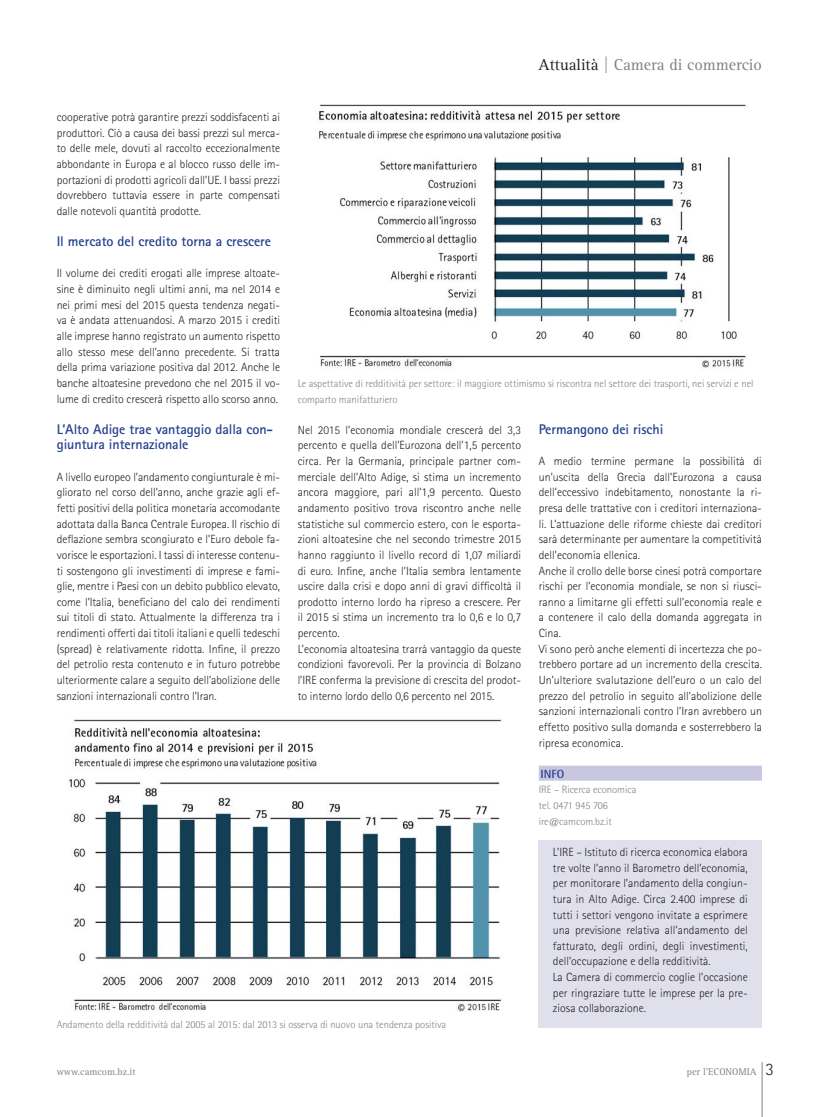
<style>
.page{position:relative;width:833px;height:1117px;background:#fff}
.page>*{position:absolute;margin:0;border:0;box-sizing:border-box;transform-origin:0 0}
.t1{font:16.25px "AT Rotis Serif";color:#808285}
.t2{font:700 14px/15.6px "Rotis Sans Serif";letter-spacing:-.005em;color:#25408e}
.t3{font:300 11.88px/15.6px "Rotis Sans Serif";color:#231f20;text-align:justify}
.t4{font:700 11.88px "Rotis Semi Sans";color:#25408e}
.t5{font:300 10.62px/15.6px "Rotis Semi Sans";color:#808285}
.t6{font:10px "AT Rotis Serif";color:#808285}
.s1{color:#231f20}
.s2{font-family:"Rotis Sans Serif";font-weight:300;font-size:17.5px;color:#231f20}
</style>
<div class="page">
<hr style="left:762px;top:1061px;width:1px;height:55px;background:#808285">
<div style="left:539px;top:840px;width:223px;height:187px;background:#e0e0ed"></div>
<div style="left:539px;top:765px;width:223px;height:15px;background:#c8c7df"></div>
<img style="left:69px;top:719px;width:433px;height:293px">
<img style="left:319px;top:104px;width:427px;height:265px">
<p class="t3" style="left:57px;top:110px;width:225px">cooperative potrà garantire prezzi soddisfacenti ai produttori. Ciò a causa dei bassi prezzi sul merca&shy;to delle mele, dovuti al raccolto eccezionalmente abbondante in Europa e al blocco russo delle im&shy;portazioni di prodotti agricoli dall’UE. I bassi prezzi dovrebbero tuttavia essere in parte compensati dalle notevoli quantità prodotte.</p>
<p class="t2" style="left:57px;top:235px;width:216px">Il mercato del credito torna a crescere</p>
<p class="t3" style="left:57px;top:267px;width:225px">Il volume dei crediti erogati alle imprese altoate&shy;sine è diminuito negli ultimi anni, ma nel 2014 e nei primi mesi del 2015 questa tendenza negati&shy;va è andata attenuandosi. A marzo 2015 i crediti alle imprese hanno registrato un aumento rispetto allo stesso mese dell’anno precedente. Si tratta della prima variazione positiva dal 2012. Anche le banche altoatesine prevedono che nel 2015 il vo&shy;lume di credito crescerà rispetto allo scorso anno.</p>
<p class="t2" style="left:57px;top:422px;width:218px">L’Alto Adige trae vantaggio dalla con&shy;giuntura internazionale</p>
<p class="t3" style="left:57px;top:470px;width:225px">A livello europeo l’andamento congiunturale è mi&shy;gliorato nel corso dell’anno, anche grazie agli ef&shy;fetti positivi della politica monetaria accomodante adottata dalla Banca Centrale Europea. Il rischio di deflazione sembra scongiurato e l’Euro debole fa&shy;vorisce le esportazioni. I tassi di interesse contenu&shy;ti sostengono gli investimenti di imprese e fami&shy;glie, mentre i Paesi con un debito pubblico elevato, come l’Italia, beneficiano del calo dei rendimenti sui titoli di stato. Attualmente la differenza tra i rendimenti offerti dai titoli italiani e quelli tedeschi (spread) è relativamente ridotta. Infine, il prezzo del petrolio resta contenuto e in futuro potrebbe ulteriormente calare a seguito dell’abolizione delle sanzioni internazionali contro l’Iran.</p>
<h1 class="t1" style="left:538px;top:58px;width:225px"><span class="s1">Attualità</span> | Camera di commercio</h1>
<p class="t5" style="left:298px;top:376px;width:457px">Le aspettative di redditività per settore: il maggiore ottimismo si riscontra nel settore dei trasporti, nei servizi e nel comparto manifatturiero</p>
<p class="t3" style="left:298px;top:423px;width:225px;text-align:left">Nel 2015 l’economia mondiale crescerà del 3,3 percento e quella dell’Eurozona dell’1,5 percento circa. Per la Germania, principale partner com&shy;merciale dell’Alto Adige, si stima un incremento ancora maggiore, pari all’1,9 percento. Questo andamento positivo trova riscontro anche nelle statistiche sul commercio estero, con le esporta&shy;zioni altoatesine che nel secondo trimestre 2015 hanno raggiunto il livello record di 1,07 miliardi di euro. Infine, anche l’Italia sembra lentamente uscire dalla crisi e dopo anni di gravi difficoltà il prodotto interno lordo ha ripreso a crescere. Per il 2015 si stima un incremento tra lo 0,6 e lo 0,7 percento.<br>L’economia altoatesina trarrà vantaggio da queste condizioni favorevoli. Per la provincia di Bolzano l’IRE conferma la previsione di crescita del prodot&shy;to interno lordo dello 0,6 percento nel 2015.</p>
<p class="t2" style="left:539px;top:422px;width:126px">Permangono dei rischi</p>
<p class="t3" style="left:539px;top:454px;width:225px;text-align:left">A medio termine permane la possibilità di un’uscita della Grecia dall’Eurozona a causa dell’eccessivo indebitamento, nonostante la ri&shy;presa delle trattative con i creditori internaziona&shy;li. L’attuazione delle riforme chieste dai creditori sarà determinante per aumentare la competitività dell’economia ellenica.<br>Anche il crollo delle borse cinesi potrà comportare rischi per l’economia mondiale, se non si riusci&shy;ranno a limitarne gli effetti sull’economia reale e a contenere il calo della domanda aggregata in Cina.<br>Vi sono però anche elementi di incertezza che po&shy;trebbero portare ad un incremento della crescita.<br>Un’ulteriore svalutazione dell’euro o un calo del prezzo del petrolio in seguito all’abolizione delle sanzioni internazionali contro l’Iran avrebbero un effetto positivo sulla domanda e sosterrebbero la ripresa economica.</p>
<p class="t4" style="left:540px;top:766px;width:25px">INFO</p>
<p class="t5" style="left:539px;top:782px;width:99px">IRE – Ricerca economica tel. 0471 945 706 ire@camcom.bz.it</p>
<p class="t3" style="left:553px;top:845px;width:196px;text-align:left">L’IRE – Istituto di ricerca economica elabora tre volte l’anno il Barometro dell’economia, per monitorare l’andamento della congiun&shy;tura in Alto Adige. Circa 2.400 imprese di tutti i settori vengono invitate a esprimere una previsione relativa all’andamento del fatturato, degli ordini, degli investimenti, dell’occupazione e della redditività.<br>La Camera di commercio coglie l’occasione per ringraziare tutte le imprese per la pre&shy;ziosa collaborazione.</p>
<p class="t5" style="left:57px;top:1017px;width:391px">Andamento della redditività dal 2005 al 2015: dal 2013 si osserva di nuovo una tendenza positiva</p>
<p class="t6" style="left:57px;top:1067px;width:80px">www.camcom.bz.it</p>
<p class="t6" style="left:687px;top:1066px;width:89px">per l’ECONOMIA <span class="s2">3</span></p>
</div>
